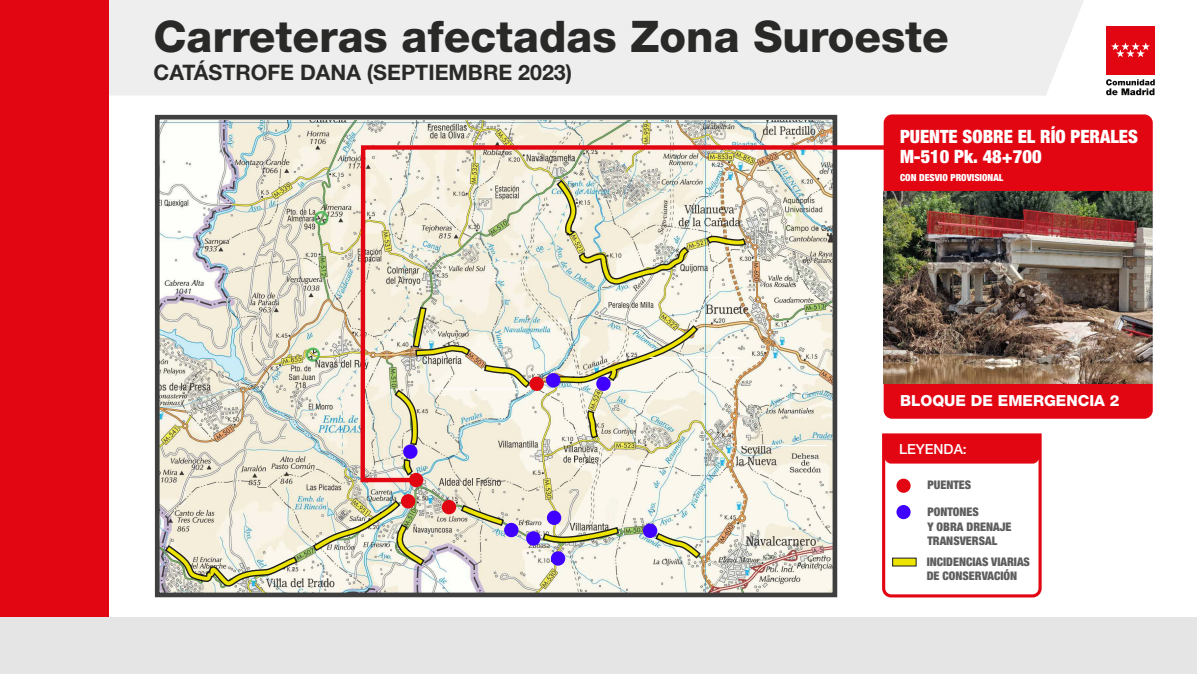
<style>
.page{position:relative;width:1197px;height:674px;background:#fff}
.page>*{position:absolute;margin:0;border:0;box-sizing:border-box;transform-origin:0 0}
.t1{font:800 43.6px "Helvetica Neue LT Std";color:#292928}
.t2{font:700 21.36px "Helvetica Neue LT Std";color:#292928}
.t3{font:900 condensed 18.36px/19.6px "Helvetica Neue LT Std";color:#fff}
.t4{font:800 15.32px "Helvetica Neue LT Std";color:#fff}
.t5{font:500 13.88px "Helvetica Neue LT Std";color:#fff}
.t6{font:900 condensed 11.88px/14.3px "Helvetica Neue LT Std";color:#5d5d5d}
.t7{font:900 condensed 9.76px "Helvetica Neue LT Std";color:#fff}
</style>
<div class="page">
<div style="left:109px;top:0;width:974px;height:95px;background:#eee"></div>
<div style="left:0;top:0;width:109px;height:673px;background:#e20512"></div>
<div style="left:0;top:617px;width:1196px;height:56px;background:#e5e5e5"></div>
<div style="left:1105px;top:26px;width:49px;height:49px;background:#e20512"></div>
<svg style="left:1111px;top:42px;width:38px;height:15px"></svg>
<svg style="left:1106px;top:79px;width:48px;height:16px"></svg>
<img style="left:161px;top:121px;width:670px;height:470px">
<img style="left:164px;top:544px;width:134px;height:45px">
<svg style="left:541px;top:526px;width:78px;height:17px"></svg>
<svg style="left:460px;top:504px;width:45px;height:23px"></svg>
<svg style="left:654px;top:532px;width:47px;height:27px"></svg>
<img style="left:311px;top:499px;width:114px;height:67px">
<div style="left:155px;top:115px;width:682px;height:482px;border:5px solid #3f3f3f"></div>
<img style="left:358px;top:143px;width:538px;height:341px">
<div style="left:546px;top:373px;width:14px;height:14px;background:#3f00ff;border-radius:50%"></div>
<div style="left:529px;top:376px;width:14px;height:15px;background:#e20512;border-radius:50%"></div>
<div style="left:596px;top:376px;width:14px;height:15px;background:#3f00ff;border-radius:50%"></div>
<div style="left:642px;top:523px;width:15px;height:15px;background:#3f00ff;border-radius:50%"></div>
<div style="left:526px;top:531px;width:14px;height:14px;background:#3f00ff;border-radius:50%"></div>
<div style="left:547px;top:510px;width:14px;height:15px;background:#3f00ff;border-radius:50%"></div>
<div style="left:550px;top:551px;width:15px;height:14px;background:#3f00ff;border-radius:50%"></div>
<div style="left:504px;top:523px;width:14px;height:14px;background:#3f00ff;border-radius:50%"></div>
<div style="left:403px;top:444px;width:14px;height:15px;background:#3f00ff;border-radius:50%"></div>
<div style="left:409px;top:473px;width:14px;height:14px;background:#e20512;border-radius:50%"></div>
<div style="left:401px;top:494px;width:14px;height:14px;background:#e20512;border-radius:50%"></div>
<div style="left:442px;top:500px;width:14px;height:14px;background:#e20512;border-radius:50%"></div>
<div style="left:883px;top:114px;width:269px;height:304px;background:#e20512;border-radius:8px"></div>
<img style="left:883px;top:191px;width:269px;height:192px">
<svg style="left:880px;top:432px;width:162px;height:166px"></svg>
<svg style="left:892px;top:557px;width:24px;height:9px"></svg>
<h1 class="t1" style="left:153px;top:11px;width:796px">Carreteras afectadas Zona Suroeste</h1>
<h2 class="t2" style="left:153px;top:59px;width:420px">CATÁSTROFE DANA (SEPTIEMBRE 2023)</h2>
<h3 class="t3" style="left:899px;top:127px;width:239px">PUENTE SOBRE EL RÍO PERALES<br>M-510 Pk. 48+700</h3>
<p class="t7" style="left:899px;top:172px;width:105px">CON DESVIO PROVISIONAL</p>
<p class="t4" style="left:899px;top:391px;width:221px">BLOQUE DE EMERGENCIA 2</p>
<p class="t5" style="left:898px;top:441px;width:69px">LEYENDA:</p>
<p class="t6" style="left:927px;top:478px;width:45px">PUENTES</p>
<p class="t6" style="left:927px;top:505px;width:86px">PONTONES<br>Y OBRA DRENAJE<br>TRANSVERSAL</p>
<p class="t6" style="left:926px;top:554px;width:105px">INCIDENCIAS VIARIAS<br>DE CONSERVACIÓN</p>
</div>
